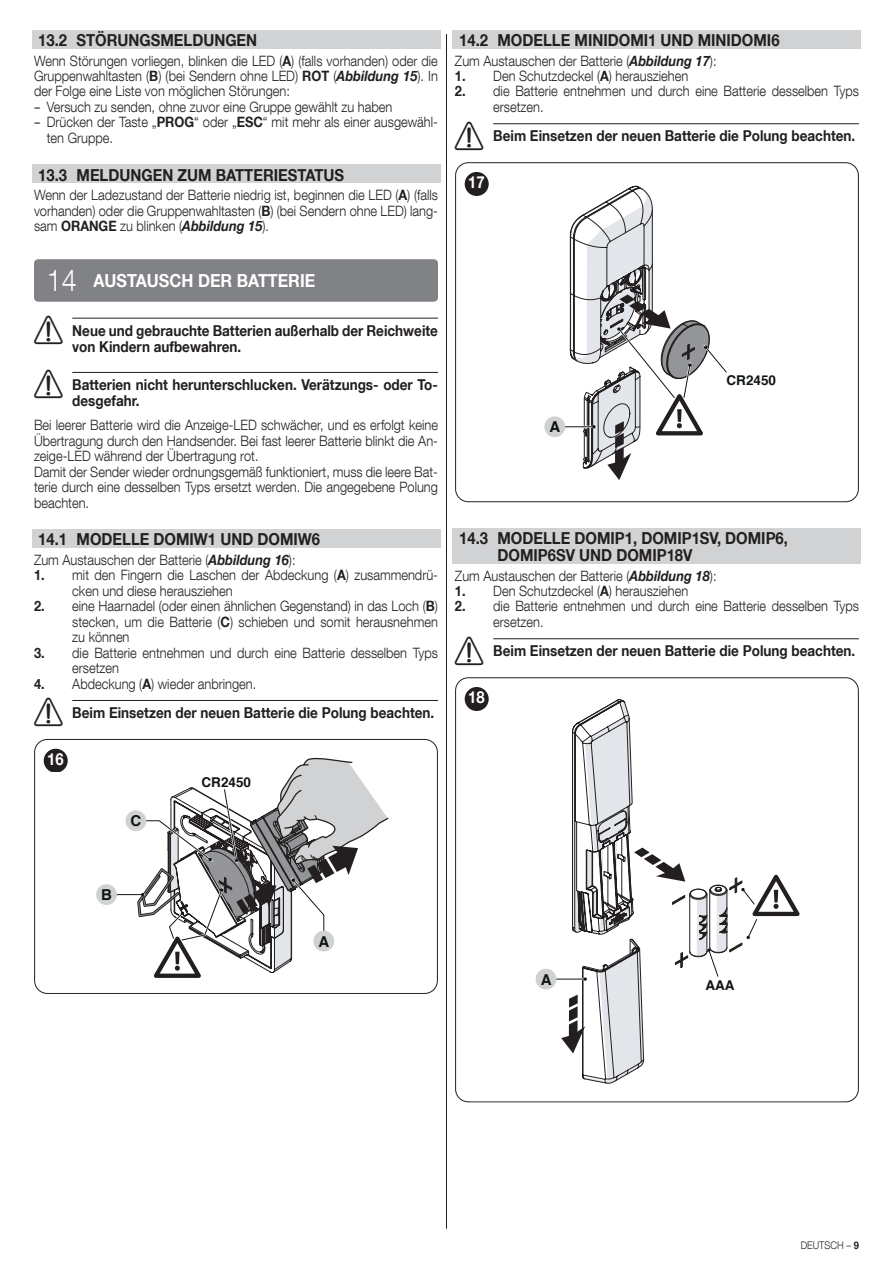
<style>
.page{position:relative;width:893px;height:1263px;background:#fff}
.page>*{position:absolute;margin:0;border:0;box-sizing:border-box;transform-origin:0 0}
.t1{font:700 18px "Helvetica Neue LT Com";color:#fff;scale:.9 1}
.t2{font:700 16.5px/16.5px "Helvetica Neue LT Com";color:#231f20;scale:.9 1}
.t3{font:700 16.5px "Helvetica Neue LT Com";color:#fff;scale:.9 1}
.t4{font:700 15px/16.5px "Helvetica Neue LT Com";color:#231f20;scale:.9 1}
.t5{font:700 15px "Helvetica";color:#111416}
.t6{font:300 14.25px/15.5px "Helvetica Neue LT Com";color:#231f20;scale:.9 1}
.t7{font:700 13.5px "Helvetica";color:#111416}
.t8{font:300 10.5px "Helvetica Neue LT Com";color:#231f20;scale:.9 1}
.s1{font-weight:700}
.s2{font-weight:700;font-style:italic}
.s3{font-family:"Open Sans";font-weight:400}
.s4{font-weight:300;font-size:30px}
.s5{font-family:"NICE Simboli";font-weight:400;font-size:28.5px}
</style>
<div class="page">
<div style="left:32px;top:30px;width:408px;height:18px;background:#d1d2d4"></div>
<div style="left:32px;top:164px;width:408px;height:19px;background:#d1d2d4"></div>
<hr style="left:72px;top:318px;width:366px;height:1px;background:#231f20">
<hr style="left:72px;top:372px;width:366px;height:1px;background:#231f20">
<div style="left:32px;top:529px;width:408px;height:19px;background:#d1d2d4"></div>
<hr style="left:72px;top:700px;width:366px;height:1px;background:#231f20">
<div style="left:34px;top:259px;width:404px;height:43px;background:#808285;border-radius:4px"></div>
<div style="left:34px;top:739px;width:404px;height:255px;border:1px solid #231f20;border-radius:13px"></div>
<hr style="left:107px;top:894px;width:36px;height:1px;background:#111416">
<div style="left:96px;top:884px;width:21px;height:21px;background:#d0d1d1;border-radius:50%"></div>
<div style="left:125px;top:810px;width:21px;height:21px;background:#d0d1d1;border-radius:50%"></div>
<svg style="left:134px;top:757px;width:255px;height:221px"></svg>
<div style="left:313px;top:931px;width:21px;height:20px;background:#d0d1d1;border-radius:50%"></div>
<div style="left:37px;top:743px;width:398px;height:250px;border:11px solid #fff;border-radius:7px"></div>
<div style="left:44px;top:749px;width:23px;height:23px;background:#231f20;border-radius:50%"></div>
<hr style="left:446px;top:34px;width:1px;height:1195px;background:#231f20">
<div style="left:453px;top:30px;width:408px;height:18px;background:#d1d2d4"></div>
<hr style="left:493px;top:123px;width:366px;height:1px;background:#231f20">
<div style="left:453px;top:528px;width:408px;height:35px;background:#d1d2d4"></div>
<hr style="left:493px;top:638px;width:366px;height:1px;background:#231f20">
<svg style="left:564px;top:185px;width:163px;height:295px"></svg>
<div style="left:544px;top:416px;width:21px;height:21px;background:#d0d1d1;border-radius:50%"></div>
<div style="left:458px;top:167px;width:398px;height:334px;border:11px solid #fff;border-radius:7px"></div>
<div style="left:465px;top:172px;width:23px;height:23px;background:#231f20;border-radius:50%"></div>
<hr style="left:546px;top:979px;width:39px;height:1px;background:#111416">
<svg style="left:561px;top:699px;width:239px;height:385px"></svg>
<div style="left:536px;top:969px;width:20px;height:20px;background:#d0d1d1;border-radius:50%"></div>
<div style="left:458px;top:683px;width:398px;height:418px;border:11px solid #fff;border-radius:7px"></div>
<div style="left:465px;top:687px;width:23px;height:23px;background:#231f20;border-radius:50%"></div>
<p class="t2" style="left:38px;top:31px;width:245px">13.2 STÖRUNGSMELDUNGEN</p>
<p class="t6" style="left:34px;top:52px;width:450px;text-align:justify">Wenn Störungen vorliegen, blinken die LED (<span class="s1">A</span>) (falls vorhanden) oder die Gruppenwahltasten (<span class="s1">B</span>) (bei Sendern ohne LED) <span class="s1">ROT</span> (<span class="s2">Abbildung 15</span>). In der Folge eine Liste von möglichen Störungen:</p>
<p class="t6" style="left:34px;top:99px;width:400px"><span class="s3">–</span> Versuch zu senden, ohne zuvor eine Gruppe gewählt zu haben</p>
<p class="t6" style="left:47px;top:114px;width:436px;text-indent:-13px"><span class="s3">–</span> Drücken der Taste „<span class="s1">PROG</span>“ oder „<span class="s1">ESC</span>“ mit mehr als einer ausgewähl&shy;ten Gruppe.</p>
<p class="t2" style="left:38px;top:166px;width:341px">13.3 MELDUNGEN ZUM BATTERIESTATUS</p>
<p class="t6" style="left:34px;top:187px;width:450px;text-align:justify">Wenn der Ladezustand der Batterie niedrig ist, beginnen die LED (<span class="s1">A</span>) (falls vorhanden) oder die Gruppenwahltasten (<span class="s1">B</span>) (bei Sendern ohne LED) lang&shy;sam <span class="s1">ORANGE</span> zu blinken (<span class="s2">Abbildung 15</span>).</p>
<p class="t1" style="left:47px;top:269px;width:300px"><span class="s4">14</span> AUSTAUSCH DER BATTERIE</p>
<p class="t4" style="left:72px;top:321px;width:408px;text-indent:-38px"><span class="s5">A</span> Neue und gebrauchte Batterien außerhalb der Reichweite von Kindern aufbewahren.</p>
<p class="t4" style="left:72px;top:376px;width:408px;text-indent:-38px"><span class="s5">A</span> Batterien nicht herunterschlucken. Verätzungs- oder To&shy;desgefahr.</p>
<p class="t6" style="left:34px;top:417px;width:450px">Bei leerer Batterie wird die Anzeige-LED schwächer, und es erfolgt keine Übertragung durch den Handsender. Bei fast leerer Batterie blinkt die An&shy;zeige-LED während der Übertragung rot.<br>Damit der Sender wieder ordnungsgemäß funktioniert, muss die leere Bat&shy;terie durch eine desselben Typs ersetzt werden. Die angegebene Polung beachten.</p>
<p class="t2" style="left:38px;top:531px;width:315px">14.1 MODELLE DOMIW1 UND DOMIW6</p>
<p class="t6" style="left:34px;top:552px;width:292px">Zum Austauschen der Batterie (<span class="s2">Abbildung 16</span>):</p>
<p class="t6" style="left:72px;top:567px;width:408px;text-indent:-38px"><span class="s1">1.</span> mit den Fingern die Laschen der Abdeckung (<span class="s1">A</span>) zusammendrü&shy;cken und diese herausziehen</p>
<p class="t6" style="left:72px;top:598px;width:408px;text-align:justify;text-indent:-38px"><span class="s1">2.</span> eine Haarnadel (oder einen ähnlichen Gegenstand) in das Loch (<span class="s1">B</span>) stecken, um die Batterie (<span class="s1">C</span>) schieben und somit herausnehmen zu können</p>
<p class="t6" style="left:72px;top:645px;width:408px;text-indent:-38px"><span class="s1">3.</span> die Batterie entnehmen und durch eine Batterie desselben Typs ersetzen</p>
<p class="t6" style="left:34px;top:675px;width:249px"><span class="s1">4.</span> Abdeckung (<span class="s1">A</span>) wieder anbringen.</p>
<p class="t4" style="left:34px;top:704px;width:446px"><span class="s5">A</span> Beim Einsetzen der neuen Batterie die Polung beachten.</p>
<p class="t3" style="left:47px;top:749px;width:20px">16</p>
<p class="t5" style="left:130px;top:809px;width:12px">C</p>
<p class="t7" style="left:201px;top:772px;width:51px">CR2450</p>
<p class="t2" style="left:459px;top:31px;width:357px">14.2 MODELLE MINIDOMI1 UND MINIDOMI6</p>
<p class="t6" style="left:455px;top:52px;width:292px">Zum Austauschen der Batterie (<span class="s2">Abbildung 17</span>):</p>
<p class="t6" style="left:455px;top:68px;width:261px"><span class="s1">1.</span> Den Schutzdeckel (<span class="s1">A</span>) herausziehen</p>
<p class="t6" style="left:493px;top:83px;width:408px;text-indent:-38px"><span class="s1">2.</span> die Batterie entnehmen und durch eine Batterie desselben Typs ersetzen.</p>
<p class="t4" style="left:455px;top:127px;width:446px"><span class="s5">A</span> Beim Einsetzen der neuen Batterie die Polung beachten.</p>
<p class="t3" style="left:468px;top:172px;width:20px">17</p>
<p class="t5" style="left:549px;top:415px;width:12px">A</p>
<p class="t7" style="left:726px;top:369px;width:51px">CR2450</p>
<p class="t2" style="left:497px;top:530px;width:324px;text-indent:-38px">14.3 MODELLE DOMIP1, DOMIP1SV, DOMIP6,<br>DOMIP6SV UND DOMIP18V</p>
<p class="t6" style="left:455px;top:567px;width:292px">Zum Austauschen der Batterie (<span class="s2">Abbildung 18</span>):</p>
<p class="t6" style="left:455px;top:583px;width:261px"><span class="s1">1.</span> Den Schutzdeckel (<span class="s1">A</span>) herausziehen</p>
<p class="t6" style="left:493px;top:598px;width:408px;text-indent:-38px"><span class="s1">2.</span> die Batterie entnehmen und durch eine Batterie desselben Typs ersetzen.</p>
<p class="t4" style="left:455px;top:642px;width:446px"><span class="s5">A</span> Beim Einsetzen der neuen Batterie die Polung beachten.</p>
<p class="t3" style="left:468px;top:687px;width:20px">18</p>
<p class="t5" style="left:101px;top:883px;width:12px">B</p>
<p class="t5" style="left:319px;top:929px;width:12px">A</p>
<p class="t5" style="left:541px;top:967px;width:12px">A</p>
<p class="t7" style="left:705px;top:974px;width:31px">AAA</p>
<p class="t8" style="left:801px;top:1239px;width:66px">DEUTSCH – <span class="s1">9</span></p>
</div>
